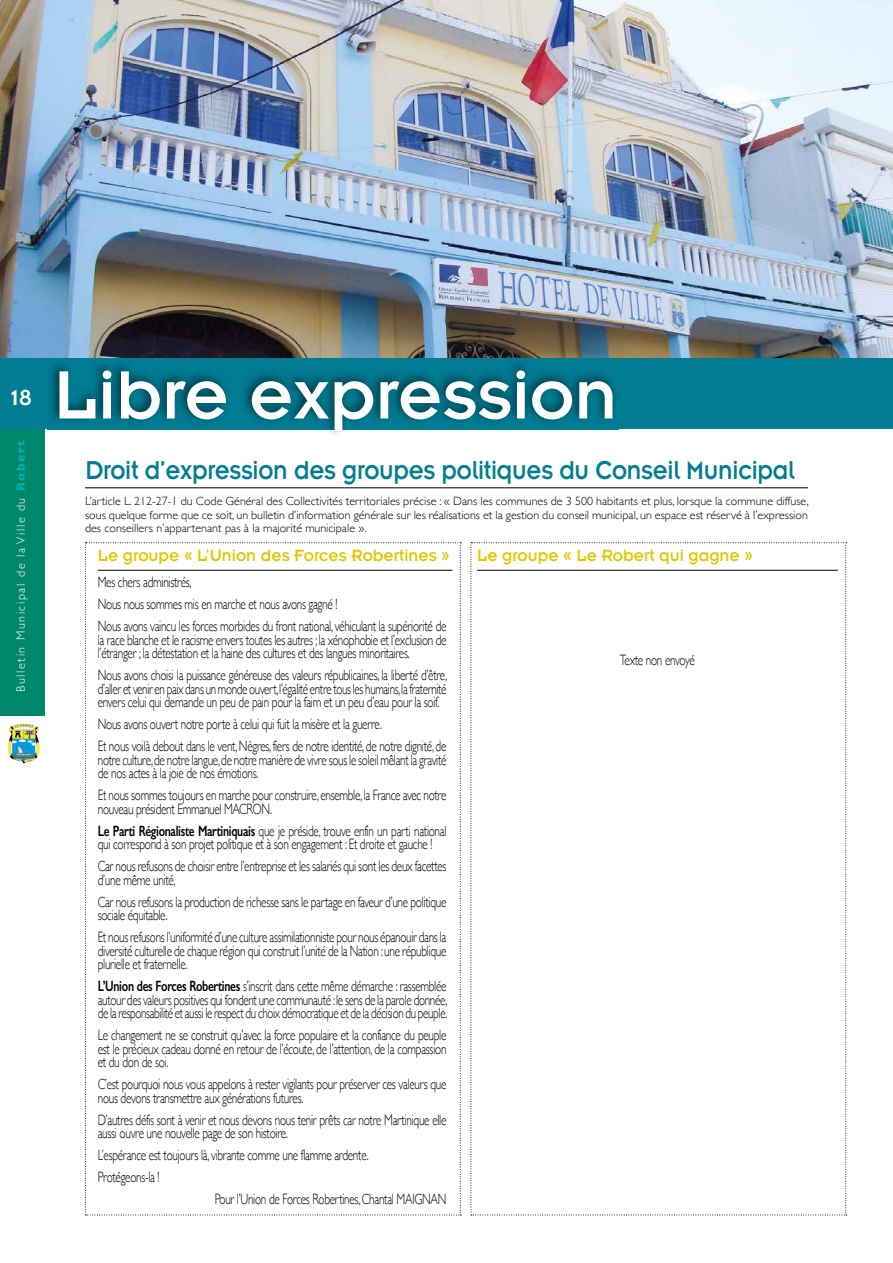
<style>
.page{position:relative;width:893px;height:1263px;background:#fff}
.page>*{position:absolute;margin:0;border:0;box-sizing:border-box;transform-origin:0 0}
.t1{font:75px "Insignia";color:#fff}
.t2{font:28.5px "Insignia";letter-spacing:-.01em;color:#007c93;scale:.89 1}
.t3{font:24px "Insignia";color:#fff}
.t4{font:18px "Insignia";color:#e1c600;scale:.96 1}
.t5{font:300 15px/13.5px "Gill Sans";letter-spacing:-.025em;color:#000;scale:.75 1}
.t6{font:300 12px/13.5px "Gill Sans";color:#000;text-align:justify}
.t7{font:300 12px "Gill Sans";letter-spacing:.13em;color:#fff}
.s1{font-weight:700;color:#00b0ab}
.s2{font-weight:600}
</style>
<div class="page">
<img style="left:0;top:0;width:893px;height:358px">
<svg style="left:85px;top:542px;width:376px;height:673px"></svg>
<svg style="left:471px;top:542px;width:376px;height:673px"></svg>
<div style="left:0;top:358px;width:893px;height:6px;background:#007c93"></div>
<div style="left:0;top:422px;width:44px;height:293px;background:#00876c"></div>
<div style="left:0;top:364px;width:893px;height:65px;background:#007c93"></div>
<img style="left:7px;top:724px;width:33px;height:39px">
<img style="left:47px;top:364px;width:572px;height:69px">
<hr style="left:85px;top:487px;width:723px;height:1px;background:#000">
<hr style="left:98px;top:570px;width:354px;height:1px;background:#000">
<hr style="left:477px;top:570px;width:361px;height:1px;background:#000">
<h3 class="t3" style="left:11px;top:385px;width:22px">18</h3>
<p class="t7" style="left:11px;top:692px;width:253px;rotate:-90deg">Bulletin Municipal de la Ville du <span class="s1">Robert</span></p>
<h1 class="t1" style="left:54px;top:357px;width:565px">Libre expression</h1>
<h2 class="t2" style="left:85px;top:455px;width:799px">Droit d’expression des groupes politiques du Conseil Municipal</h2>
<p class="t6" style="left:85px;top:494px;width:725px">L’article L. 212-27-1 du Code Général des Collectivités territoriales précise : « Dans les communes de 3 500 habitants et plus, lorsque la commune diffuse, sous quelque forme que ce soit, un bulletin d’information générale sur les réalisations et la gestion du conseil municipal, un espace est réservé à l’expression des conseillers n’appartenant pas à la majorité municipale ».</p>
<p class="t4" style="left:98px;top:546px;width:368px">Le groupe « L’Union des Forces Robertines »</p>
<p class="t4" style="left:477px;top:546px;width:289px">Le groupe « Le Robert qui gagne »</p>
<p class="t5" style="left:98px;top:570px;width:466px;line-height:22px">Mes chers administrés,<br>Nous nous sommes mis en marche et nous avons gagné !<br>Nous avons vaincu les forces morbides du front national, véhiculant la supériorité de</p>
<p class="t5" style="left:98px;top:632px;width:466px">la race blanche et le racisme envers toutes les autres ; la xénophobie et l’exclusion de l’étranger ; la détestation et la haine des cultures et des langues minoritaires.</p>
<p class="t5" style="left:98px;top:668px;width:468px;text-align:justify">Nous avons choisi la puissance généreuse des valeurs républicaines, la liberté d’être, d’aller et venir en paix dans un monde ouvert, l’égalité entre tous les humains, la fraternité envers celui qui demande un peu de pain pour la faim et un peu d’eau pour la soif.</p>
<p class="t5" style="left:98px;top:712px;width:466px;line-height:22px">Nous avons ouvert notre porte à celui qui fuit la misère et la guerre.<br>Et nous voilà debout dans le vent, Nègres, fiers de notre identité, de notre dignité, de</p>
<p class="t5" style="left:98px;top:752px;width:466px">notre culture, de notre langue, de notre manière de vivre sous le soleil mêlant la gravité de nos actes à la joie de nos émotions.</p>
<p class="t5" style="left:98px;top:788px;width:466px">Et nous sommes toujours en marche pour construire, ensemble, la France avec notre nouveau président Emmanuel MACRON.</p>
<p class="t5" style="left:98px;top:823px;width:466px"><span class="s2">Le Parti Régionaliste Martiniquais</span> que je préside, trouve enfin un parti national qui correspond à son projet politique et à son engagement : Et droite et gauche !</p>
<p class="t5" style="left:98px;top:859px;width:466px">Car nous refusons de choisir entre l’entreprise et les salariés qui sont les deux facettes d’une même unité,</p>
<p class="t5" style="left:98px;top:894px;width:466px">Car nous refusons la production de richesse sans le partage en faveur d’une politique sociale équitable.</p>
<p class="t5" style="left:98px;top:930px;width:466px;text-align:justify">Et nous refusons l’uniformité d’une culture assimilationniste pour nous épanouir dans la diversité culturelle de chaque région qui construit l’unité de la Nation : une république plurielle et fraternelle.</p>
<p class="t5" style="left:98px;top:979px;width:468px;text-align:justify"><span class="s2">L’Union des Forces Robertines</span> s’inscrit dans cette même démarche : rassemblée autour des valeurs positives qui fondent une communauté : le sens de la parole donnée, de la responsabilité et aussi le respect du choix démocratique et de la décision du peuple.</p>
<p class="t5" style="left:98px;top:1028px;width:466px;text-align:justify">Le changement ne se construit qu’avec la force populaire et la confiance du peuple est le précieux cadeau donné en retour de l’écoute, de l’attention, de la compassion et du don de soi.</p>
<p class="t5" style="left:98px;top:1077px;width:466px">C’est pourquoi nous vous appelons à rester vigilants pour préserver ces valeurs que nous devons transmettre aux générations futures.</p>
<p class="t5" style="left:98px;top:1112px;width:466px">D’autres défis sont à venir et nous devons nous tenir prêts car notre Martinique elle aussi ouvre une nouvelle page de son histoire.</p>
<p class="t5" style="left:98px;top:1148px;width:363px">L’espérance est toujours là, vibrante comme une flamme ardente.</p>
<p class="t5" style="left:98px;top:1170px;width:84px">Protégeons-la !</p>
<p class="t5" style="left:215px;top:1192px;width:311px">Pour l’Union de Forces Robertines, Chantal MAIGNAN</p>
<p class="t5" style="left:620px;top:653px;width:102px">Texte non envoyé</p>
</div>
